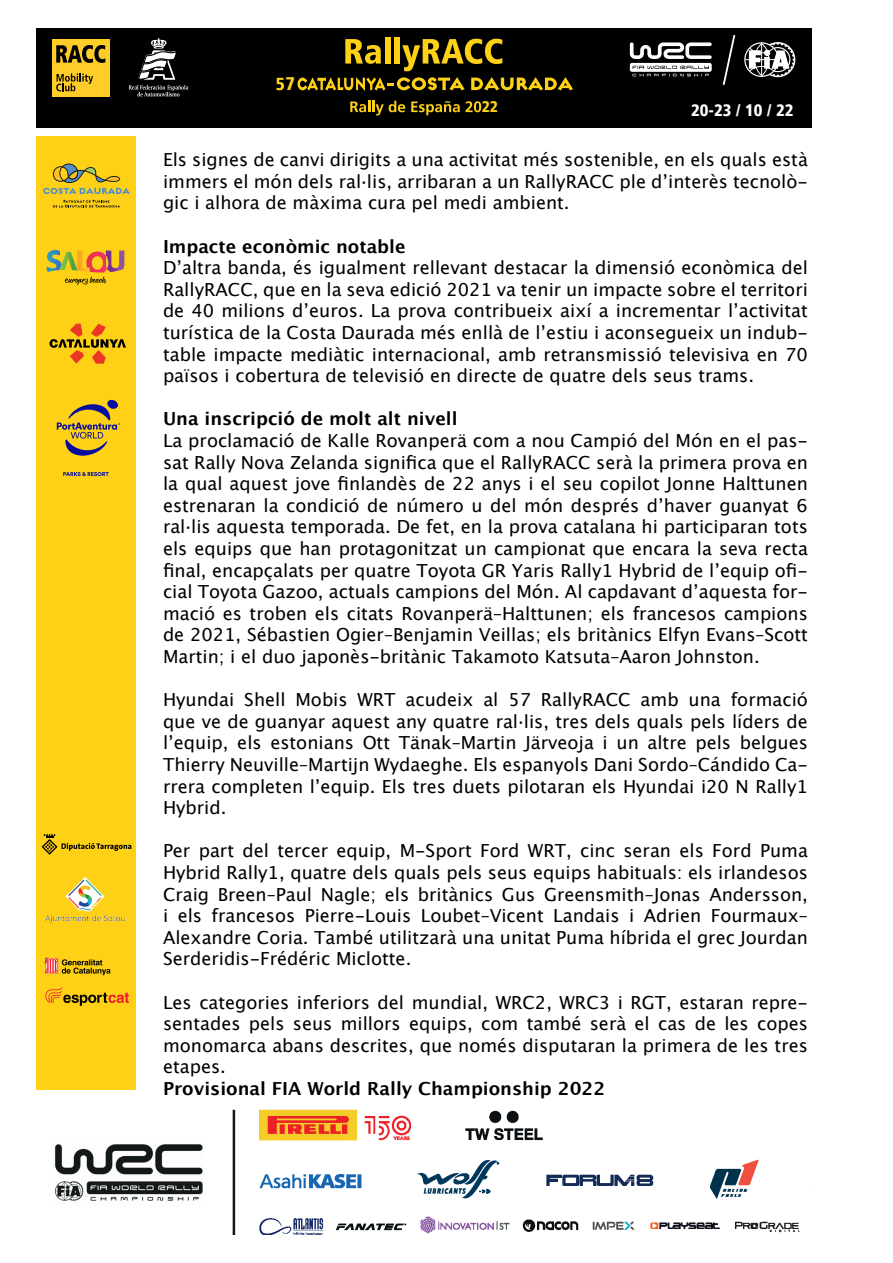
<style>
.page{position:relative;width:893px;height:1263px;background:#fff}
.page>*{position:absolute;margin:0;border:0;box-sizing:border-box;transform-origin:0 0}
.t1{font:900 condensed 18.3px "Frutiger LT";color:#fed116}
.t2{font:18px/21.6px "Lucida Grande";color:#000;text-align:justify}
.t3{font:700 18px "Lucida Grande";color:#000}
.t4{font:900 condensed 16.65px "Frutiger LT";color:#fff}
.t5{font:900 condensed 15.6px "Frutiger LT";color:#fed116}
</style>
<div class="page">
<div style="left:37px;top:28px;width:775px;height:99px;background:#000"></div>
<svg style="left:129px;top:38px;width:59px;height:59px"></svg>
<svg style="left:345px;top:39px;width:36px;height:25px"></svg>
<div style="left:385px;top:37px;width:5px;height:27px;background:#fed116"></div>
<div style="left:394px;top:37px;width:6px;height:27px;background:#fed116"></div>
<svg style="left:402px;top:39px;width:100px;height:32px"></svg>
<svg style="left:471px;top:77px;width:102px;height:13px"></svg>
<svg style="left:298px;top:77px;width:167px;height:14px"></svg>
<svg style="left:276px;top:78px;width:8px;height:12px"></svg>
<svg style="left:350px;top:101px;width:55px;height:14px"></svg>
<svg style="left:411px;top:101px;width:70px;height:14px"></svg>
<div style="left:36px;top:136px;width:99px;height:953px;background:#fed116"></div>
<svg style="left:49px;top:324px;width:77px;height:40px"></svg>
<svg style="left:45px;top:958px;width:65px;height:17px"></svg>
<svg style="left:45px;top:987px;width:84px;height:19px"></svg>
<img style="left:45px;top:865px;width:91px;height:74px">
<svg style="left:42px;top:834px;width:89px;height:21px"></svg>
<div style="left:52px;top:39px;width:58px;height:58px;background:#ffcd27"></div>
<svg style="left:56px;top:45px;width:49px;height:18px"></svg>
<svg style="left:56px;top:73px;width:37px;height:18px"></svg>
<div style="left:744px;top:42px;width:35px;height:35px;border:1px solid #fff;border-radius:50%"></div>
<hr style="left:745px;top:59px;width:33px;height:1px;background:#fff">
<svg style="left:748px;top:42px;width:48px;height:36px"></svg>
<svg style="left:630px;top:63px;width:82px;height:9px"></svg>
<svg style="left:630px;top:42px;width:82px;height:17px"></svg>
<svg style="left:632px;top:66px;width:77px;height:10px"></svg>
<svg style="left:57px;top:400px;width:63px;height:56px"></svg>
<svg style="left:63px;top:472px;width:46px;height:4px"></svg>
<svg style="left:723px;top:35px;width:12px;height:50px"></svg>
<img style="left:55px;top:1109px;width:761px;height:126px">
<svg style="left:53px;top:200px;width:67px;height:8px"></svg>
<svg style="left:43px;top:164px;width:87px;height:30px"></svg>
<svg style="left:47px;top:250px;width:77px;height:35px"></svg>
<p class="t1" style="left:285px;top:73px;width:11px">7</p>
<p class="t5" style="left:482px;top:97px;width:18px">22</p>
<p class="t4" style="left:691px;top:100px;width:104px">20-23 / 10 / 22</p>
<p class="t2" style="left:163px;top:149px;width:646px">Els signes de canvi dirigits a una activitat més sostenible, en els quals està immers el món dels ral·lis, arribaran a un RallyRACC ple d’interès tecnolò&shy;gic i alhora de màxima cura pel medi ambient.</p>
<p class="t3" style="left:163px;top:231px;width:244px">Impacte econòmic notable</p>
<p class="t2" style="left:163px;top:257px;width:646px">D’altra banda, és igualment rellevant destacar la dimensió econòmica del RallyRACC, que en la seva edició 2021 va tenir un impacte sobre el territori de 40 milions d’euros. La prova contribueix així a incrementar l’activitat turística de la Costa Daurada més enllà de l’estiu i aconsegueix un indub&shy;table impacte mediàtic internacional, amb retransmissió televisiva en 70 països i cobertura de televisió en directe de quatre dels seus trams.</p>
<p class="t3" style="left:163px;top:404px;width:296px">Una inscripció de molt alt nivell</p>
<p class="t2" style="left:163px;top:430px;width:646px">La proclamació de Kalle Rovanperä com a nou Campió del Món en el pas&shy;sat Rally Nova Zelanda significa que el RallyRACC serà la primera prova en la qual aquest jove finlandès de 22 anys i el seu copilot Jonne Halttunen estrenaran la condició de número u del món després d’haver guanyat 6 ral·lis aquesta temporada. De fet, en la prova catalana hi participaran tots els equips que han protagonitzat un campionat que encara la seva recta final, encapçalats per quatre Toyota GR Yaris Rally1 Hybrid de l’equip ofi&shy;cial Toyota Gazoo, actuals campions del Món. Al capdavant d’aquesta for&shy;mació es troben els citats Rovanperä–Halttunen; els francesos campions de 2021, Sébastien Ogier–Benjamin Veillas; els britànics Elfyn Evans–Scott Martin; i el duo japonès-britànic Takamoto Katsuta–Aaron Johnston.</p>
<p class="t2" style="left:163px;top:689px;width:646px">Hyundai Shell Mobis WRT acudeix al 57 RallyRACC amb una formació que ve de guanyar aquest any quatre ral·lis, tres dels quals pels líders de l’equip, els estonians Ott Tänak–Martin Järveoja i un altre pels belgues Thierry Neuville–Martijn Wydaeghe. Els espanyols Dani Sordo–Cándido Ca&shy;rrera completen l’equip. Els tres duets pilotaran els Hyundai i20 N Rally1<br>Hybrid.</p>
<p class="t2" style="left:163px;top:840px;width:646px">Per part del tercer equip, M-Sport Ford WRT, cinc seran els Ford Puma Hybrid Rally1, quatre dels quals pels seus equips habituals: els irlandesos Craig Breen–Paul Nagle; els britànics Gus Greensmith–Jonas Andersson, i els francesos Pierre-Louis Loubet–Vicent Landais i Adrien Fourmaux– Alexandre Coria. També utilitzarà una unitat Puma híbrida el grec Jourdan Serderidis-Frédéric Miclotte.</p>
<p class="t2" style="left:163px;top:991px;width:646px">Les categories inferiors del mundial, WRC2, WRC3 i RGT, estaran repre&shy;sentades pels seus millors equips, com també serà el cas de les copes monomarca abans descrites, que només disputaran la primera de les tres etapes.</p>
<p class="t3" style="left:163px;top:1074px;width:444px">Provisional FIA World Rally Championship 2022</p>
</div>
